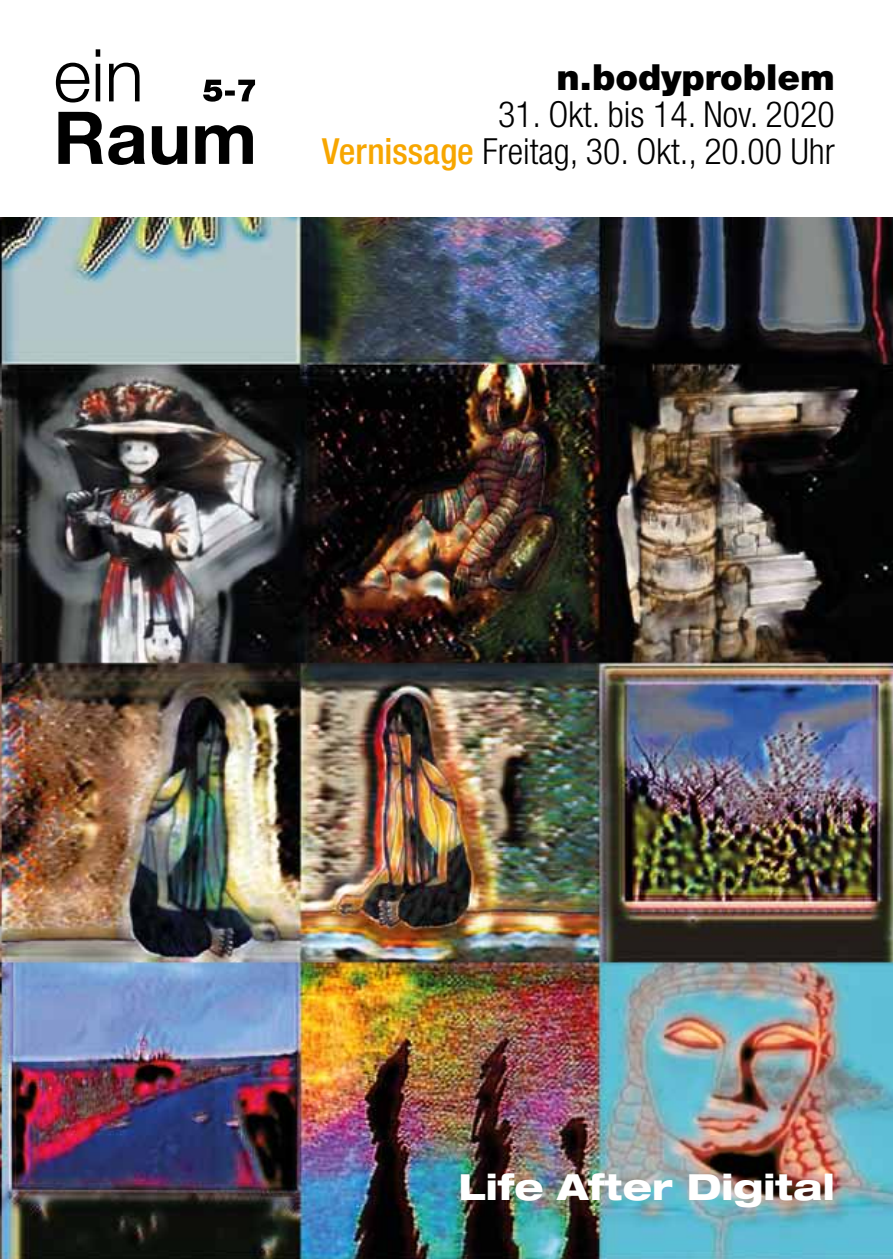
<style>
.page{position:relative;width:893px;height:1259px;background:#fff}
.page>*{position:absolute;margin:0;border:0;box-sizing:border-box;transform-origin:0 0}
.t1{font:300 condensed 36px/37.2px "Helvetica Neue LT Std";color:#000;text-align:right}
.t2{font:800 expanded 36px "Helvetica Neue LT Std";color:#fff}
.t3{font:900 36px "Helvetica Neue LT Std";color:#000}
.s1{font-weight:500;color:#f7a600}
</style>
<div class="page">
<img style="left:0;top:217px;width:893px;height:1042px">
<svg style="left:56px;top:49px;width:199px;height:116px"></svg>
<p class="t3" style="left:557px;top:55px;width:280px">n.bodyproblem</p>
<p class="t1" style="left:322px;top:95px;width:514px">31. Okt. bis 14. Nov. 2020<br><span class="s1">Vernissage</span> Freitag, 30. Okt., 20.00 Uhr</p>
<p class="t2" style="left:458px;top:1164px;width:378px">Life After Digital</p>
</div>
